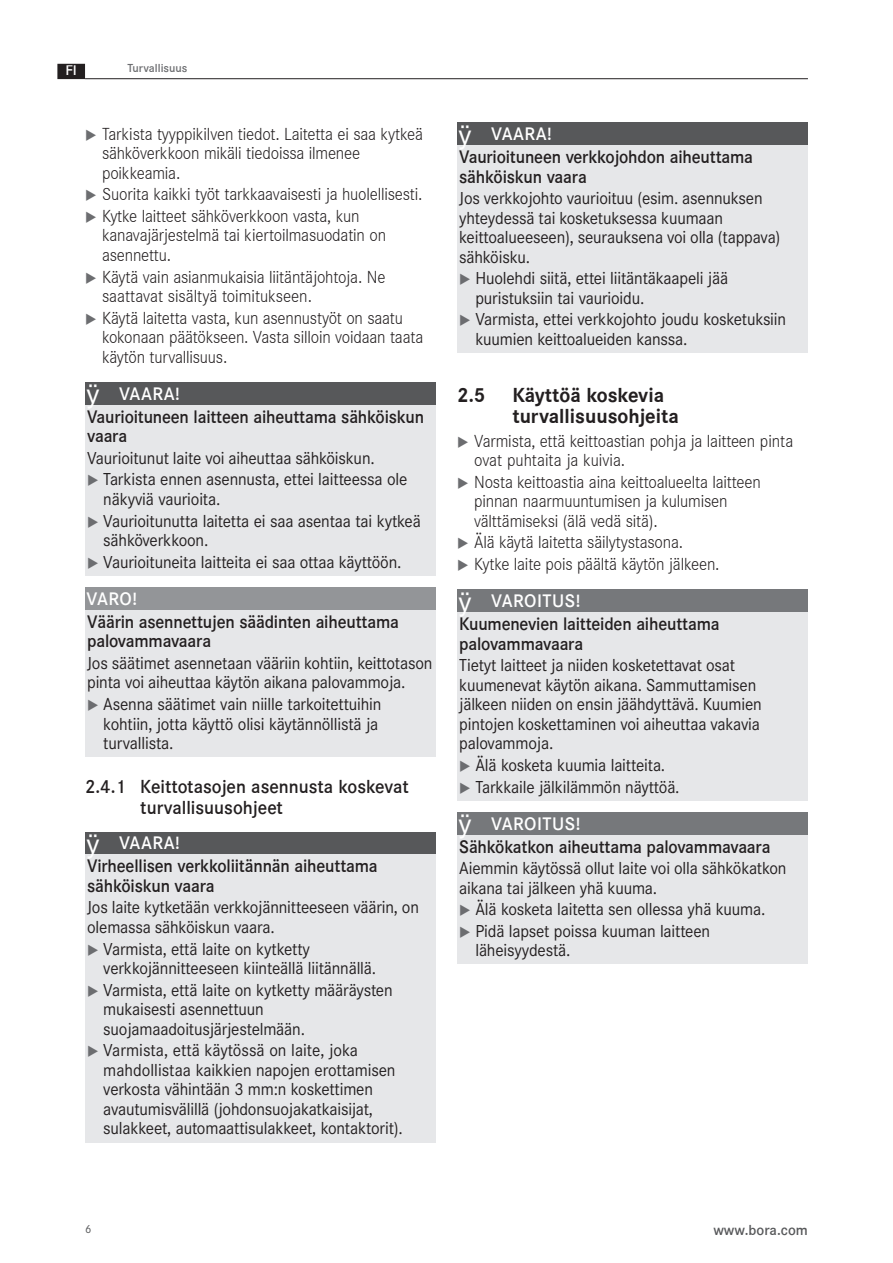
<style>
.page{position:relative;width:893px;height:1263px;background:#fff}
.page>*{position:absolute;margin:0;border:0;box-sizing:border-box;transform-origin:0 0}
.t1{font:700 21px/21px "Corporate S Global";color:#231f20}
.t2{font:600 19.5px/21px "Corporate S Global";color:#231f20}
.SiHi_Gefahr{font:600 18.75px/19.5px "Corporate S Global";letter-spacing:-.01em;color:#231f20;scale:.95 1}
.SiHi_Signalwort_VORS{font:600 18.75px "Corporate S Global";letter-spacing:.025em;color:#fff}
.SiHi_Quelle{font:18px/19.5px "Corporate S Global";letter-spacing:-.01em;color:#231f20;scale:.95 1}
.t3{font:300 18px/19.5px "Corporate S Global";letter-spacing:-.01em;color:#231f20;scale:.95 1}
.t4{font:600 15px "Corporate S Global";color:#57585a}
.t5{font:600 15px "Corporate S Global";color:#fff}
.t6{font:600 12px "Corporate S Global";color:#6c6d70}
.t7{font:12px "Corporate S Global";color:#57585a}
</style>
<div class="page">
<hr style="left:85px;top:78px;width:723px;height:1px;background:#231f20">
<div style="left:58px;top:65px;width:26px;height:13px;background:#231f20"></div>
<div style="left:57px;top:64px;width:28px;height:15px;border:2px solid #231f20"></div>
<div style="left:85px;top:382px;width:351px;height:23px;background:#57585a"></div>
<div style="left:85px;top:405px;width:351px;height:45px;background:#e6e7e9"></div>
<div style="left:85px;top:447px;width:351px;height:25px;background:#e6e7e9"></div>
<div style="left:85px;top:469px;width:351px;height:44px;background:#e6e7e9"></div>
<div style="left:85px;top:510px;width:351px;height:44px;background:#e6e7e9"></div>
<div style="left:85px;top:551px;width:351px;height:24px;background:#e6e7e9"></div>
<div style="left:85px;top:587px;width:351px;height:23px;background:#939598"></div>
<div style="left:85px;top:610px;width:351px;height:45px;background:#e6e7e9"></div>
<div style="left:85px;top:652px;width:351px;height:44px;background:#e6e7e9"></div>
<div style="left:85px;top:694px;width:351px;height:63px;background:#e6e7e9"></div>
<div style="left:85px;top:832px;width:351px;height:22px;background:#57585a"></div>
<div style="left:85px;top:855px;width:351px;height:45px;background:#e6e7e9"></div>
<div style="left:85px;top:897px;width:351px;height:44px;background:#e6e7e9"></div>
<div style="left:85px;top:938px;width:351px;height:44px;background:#e6e7e9"></div>
<div style="left:85px;top:979px;width:351px;height:63px;background:#e6e7e9"></div>
<div style="left:85px;top:1040px;width:351px;height:102px;background:#e6e7e9"></div>
<div style="left:457px;top:122px;width:351px;height:23px;background:#57585a"></div>
<div style="left:457px;top:145px;width:351px;height:45px;background:#e6e7e9"></div>
<div style="left:457px;top:188px;width:351px;height:82px;background:#e6e7e9"></div>
<div style="left:457px;top:268px;width:351px;height:44px;background:#e6e7e9"></div>
<div style="left:457px;top:309px;width:351px;height:44px;background:#e6e7e9"></div>
<div style="left:457px;top:589px;width:351px;height:23px;background:#76787b"></div>
<div style="left:457px;top:612px;width:351px;height:45px;background:#e6e7e9"></div>
<div style="left:457px;top:655px;width:351px;height:102px;background:#e6e7e9"></div>
<div style="left:457px;top:754px;width:351px;height:25px;background:#e6e7e9"></div>
<div style="left:457px;top:776px;width:351px;height:24px;background:#e6e7e9"></div>
<div style="left:457px;top:812px;width:351px;height:23px;background:#76787b"></div>
<div style="left:457px;top:835px;width:351px;height:25px;background:#e6e7e9"></div>
<div style="left:457px;top:858px;width:351px;height:43px;background:#e6e7e9"></div>
<div style="left:457px;top:899px;width:351px;height:24px;background:#e6e7e9"></div>
<div style="left:457px;top:921px;width:351px;height:43px;background:#e6e7e9"></div>
<p class="t5" style="left:65px;top:61px;width:13px">FI</p>
<p class="t6" style="left:128px;top:61px;width:61px">Turvallisuus</p>
<p class="t3" style="left:102px;top:124px;width:339px">Tarkista tyyppikilven tiedot. Laitetta ei saa kytkeä sähköverkkoon mikäli tiedoissa ilmenee poikkeamia.</p>
<p class="t3" style="left:102px;top:185px;width:339px">Suorita kaikki työt tarkkaavaisesti ja huolellisesti.</p>
<p class="t3" style="left:102px;top:207px;width:300px">Kytke laitteet sähköverkkoon vasta, kun kanavajärjestelmä tai kiertoilmasuodatin on asennettu.</p>
<p class="t3" style="left:102px;top:267px;width:300px">Käytä vain asianmukaisia liitäntäjohtoja. Ne saattavat sisältyä toimitukseen.</p>
<p class="t3" style="left:102px;top:308px;width:340px">Käytä laitetta vasta, kun asennustyöt on saatu kokonaan päätökseen. Vasta silloin voidaan taata käytön turvallisuus.</p>
<p class="SiHi_Signalwort_VORS" style="left:119px;top:382px;width:62px">VAARA!</p>
<p class="SiHi_Gefahr" style="left:87px;top:406px;width:356px">Vaurioituneen laitteen aiheuttama sähköiskun vaara</p>
<p class="SiHi_Quelle" style="left:87px;top:448px;width:304px">Vaurioitunut laite voi aiheuttaa sähköiskun.</p>
<p class="SiHi_Quelle" style="left:103px;top:469px;width:322px">Tarkista ennen asennusta, ettei laitteessa ole näkyviä vaurioita.</p>
<p class="SiHi_Quelle" style="left:103px;top:511px;width:336px">Vaurioitunutta laitetta ei saa asentaa tai kytkeä sähköverkkoon.</p>
<p class="SiHi_Quelle" style="left:103px;top:552px;width:315px">Vaurioituneita laitteita ei saa ottaa käyttöön.</p>
<p class="SiHi_Signalwort_VORS" style="left:87px;top:587px;width:52px">VARO!</p>
<p class="SiHi_Gefahr" style="left:87px;top:611px;width:330px">Väärin asennettujen säädinten aiheuttama palovammavaara</p>
<p class="SiHi_Quelle" style="left:87px;top:653px;width:365px">Jos säätimet asennetaan vääriin kohtiin, keittotason pinta voi aiheuttaa käytön aikana palovammoja.</p>
<p class="SiHi_Quelle" style="left:103px;top:694px;width:294px">Asenna säätimet vain niille tarkoitettuihin kohtiin, jotta käyttö olisi käytännöllistä ja turvallista.</p>
<p class="t2" style="left:140px;top:776px;width:270px;text-indent:-55px">2.4.1 Keittotasojen asennusta koskevat turvallisuusohjeet</p>
<p class="SiHi_Signalwort_VORS" style="left:119px;top:832px;width:62px">VAARA!</p>
<p class="SiHi_Gefahr" style="left:87px;top:856px;width:307px">Virheellisen verkkoliitännän aiheuttama sähköiskun vaara</p>
<p class="SiHi_Quelle" style="left:87px;top:897px;width:351px">Jos laite kytketään verkkojännitteeseen väärin, on olemassa sähköiskun vaara.</p>
<p class="SiHi_Quelle" style="left:103px;top:939px;width:289px">Varmista, että laite on kytketty verkkojännitteeseen kiinteällä liitännällä.</p>
<p class="SiHi_Quelle" style="left:103px;top:980px;width:306px">Varmista, että laite on kytketty määräysten mukaisesti asennettuun suojamaadoitusjärjestelmään.</p>
<p class="SiHi_Quelle" style="left:103px;top:1040px;width:317px">Varmista, että käytössä on laite, joka mahdollistaa kaikkien napojen erottamisen verkosta vähintään 3 mm:n koskettimen avautumisvälillä (johdonsuojakatkaisijat, sulakkeet, automaattisulakkeet, kontaktorit).</p>
<p class="SiHi_Signalwort_VORS" style="left:491px;top:123px;width:62px">VAARA!</p>
<p class="SiHi_Gefahr" style="left:459px;top:147px;width:311px">Vaurioituneen verkkojohdon aiheuttama sähköiskun vaara</p>
<p class="SiHi_Quelle" style="left:459px;top:188px;width:340px">Jos verkkojohto vaurioituu (esim. asennuksen yhteydessä tai kosketuksessa kuumaan keittoalueeseen), seurauksena voi olla (tappava) sähköisku.</p>
<p class="SiHi_Quelle" style="left:475px;top:268px;width:268px">Huolehdi siitä, ettei liitäntäkaapeli jää puristuksiin tai vaurioidu.</p>
<p class="SiHi_Quelle" style="left:475px;top:309px;width:329px">Varmista, ettei verkkojohto joudu kosketuksiin kuumien keittoalueiden kanssa.</p>
<p class="t1" style="left:457px;top:384px;width:30px">2.5</p>
<p class="t1" style="left:512px;top:384px;width:168px">Käyttöä koskevia turvallisuusohjeita</p>
<p class="t3" style="left:474px;top:431px;width:338px">Varmista, että keittoastian pohja ja laitteen pinta ovat puhtaita ja kuivia.</p>
<p class="t3" style="left:474px;top:473px;width:303px">Nosta keittoastia aina keittoalueelta laitteen pinnan naarmuuntumisen ja kulumisen välttämiseksi (älä vedä sitä).</p>
<p class="t3" style="left:474px;top:533px;width:222px">Älä käytä laitetta säilytystasona.</p>
<p class="t3" style="left:474px;top:555px;width:260px">Kytke laite pois päältä käytön jälkeen.</p>
<p class="SiHi_Signalwort_VORS" style="left:491px;top:590px;width:91px">VAROITUS!</p>
<p class="SiHi_Gefahr" style="left:459px;top:614px;width:276px">Kuumenevien laitteiden aiheuttama palovammavaara</p>
<p class="SiHi_Quelle" style="left:459px;top:655px;width:320px">Tietyt laitteet ja niiden kosketettavat osat kuumenevat käytön aikana. Sammuttamisen jälkeen niiden on ensin jäähdyttävä. Kuumien pintojen koskettaminen voi aiheuttaa vakavia palovammoja.</p>
<p class="SiHi_Quelle" style="left:475px;top:755px;width:201px">Älä kosketa kuumia laitteita.</p>
<p class="SiHi_Quelle" style="left:475px;top:776px;width:216px">Tarkkaile jälkilämmön näyttöä.</p>
<p class="SiHi_Signalwort_VORS" style="left:491px;top:812px;width:91px">VAROITUS!</p>
<p class="SiHi_Gefahr" style="left:459px;top:836px;width:329px">Sähkökatkon aiheuttama palovammavaara</p>
<p class="SiHi_Quelle" style="left:459px;top:858px;width:346px">Aiemmin käytössä ollut laite voi olla sähkökatkon aikana tai jälkeen yhä kuuma.</p>
<p class="SiHi_Quelle" style="left:475px;top:899px;width:307px">Älä kosketa laitetta sen ollessa yhä kuuma.</p>
<p class="SiHi_Quelle" style="left:475px;top:921px;width:249px">Pidä lapset poissa kuuman laitteen läheisyydestä.</p>
<p class="t7" style="left:85px;top:1221px;width:8px">6</p>
<p class="t4" style="left:713px;top:1221px;width:96px">www.bora.com</p>
</div>
